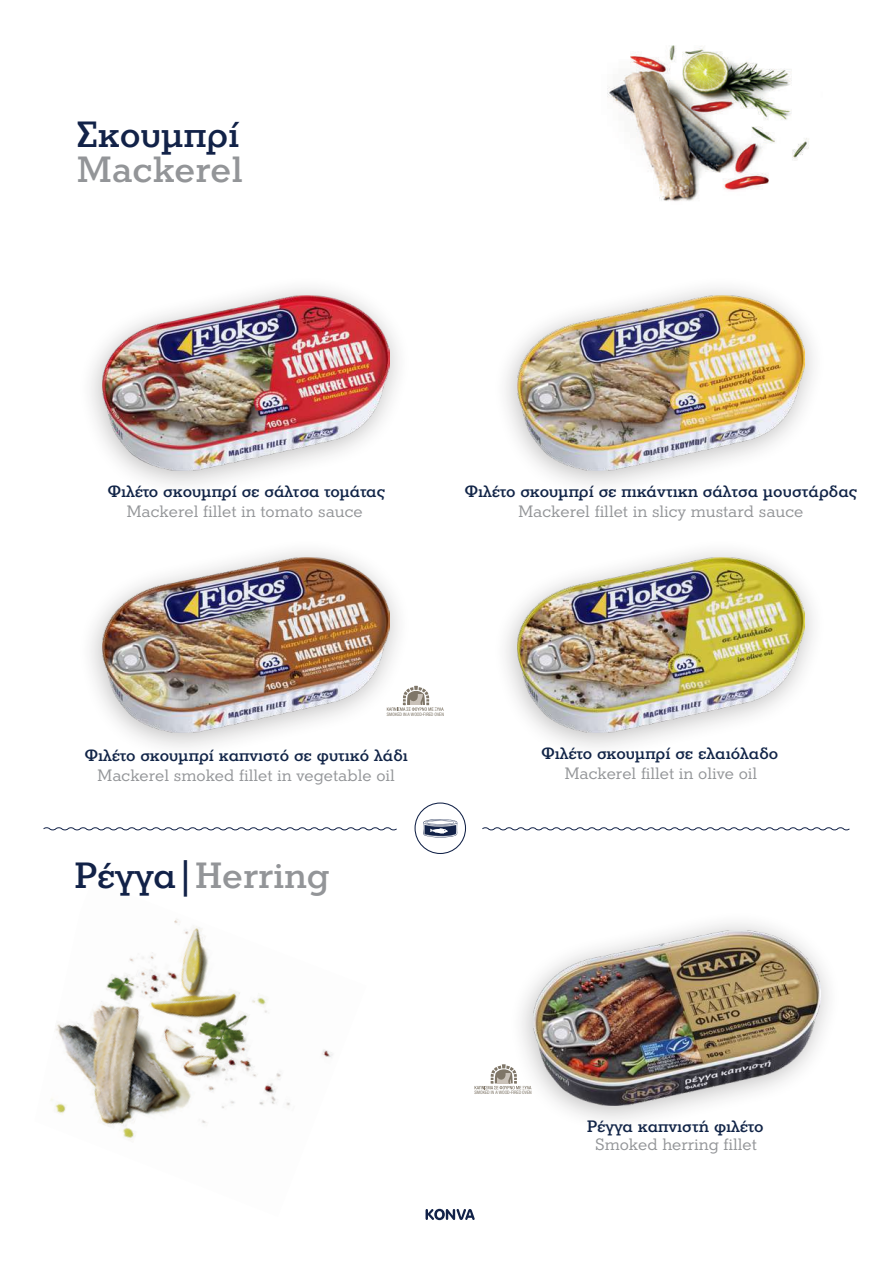
<style>
.page{position:relative;width:893px;height:1263px;background:#fff}
.page>*{position:absolute;margin:0;border:0;box-sizing:border-box;transform-origin:0 0}
.t1{font:500 37.5px "PF Litho Text";color:#939598}
.t2{font:500 37.5px "PF Litho Text";color:#122248}
.t3{font:500 16.95px "PF Litho Text";color:#112447}
.t4{font:16.95px "PF Litho Text";color:#939598}
.t5{font:4.95px "CF Helvetica Cond";color:#7f7668}
.s1{color:#122248}
</style>
<div class="page">
<img style="left:51px;top:919px;width:282px;height:221px">
<div style="left:509px;top:911px;width:333px;height:221px;background:#231f20;opacity:.3"></div>
<img style="left:533px;top:930px;width:287px;height:175px">
<svg style="left:426px;top:1209px;width:49px;height:11px"></svg>
<svg style="left:411px;top:686px;width:33px;height:25px"></svg>
<svg style="left:475px;top:1064px;width:56px;height:26px"></svg>
<div style="left:493px;top:276px;width:333px;height:221px;background:#231f20;opacity:.3"></div>
<img style="left:517px;top:295px;width:287px;height:176px">
<div style="left:493px;top:538px;width:333px;height:221px;background:#231f20;opacity:.3"></div>
<img style="left:517px;top:557px;width:287px;height:176px">
<div style="left:78px;top:538px;width:333px;height:221px;background:#231f20;opacity:.3"></div>
<img style="left:103px;top:557px;width:287px;height:176px">
<div style="left:78px;top:276px;width:333px;height:221px;background:#231f20;opacity:.3"></div>
<img style="left:103px;top:295px;width:287px;height:176px">
<img style="left:607px;top:45px;width:202px;height:157px">
<svg style="left:482px;top:827px;width:368px;height:4px"></svg>
<svg style="left:43px;top:827px;width:354px;height:4px"></svg>
<svg style="left:423px;top:819px;width:34px;height:19px"></svg>
<div style="left:415px;top:802px;width:51px;height:52px;border:1px solid #122248;border-radius:50%"></div>
<h1 class="t2" style="left:77px;top:112px;width:164px">Σκουμπρί</h1>
<h1 class="t1" style="left:77px;top:146px;width:168px">Mackerel</h1>
<p class="t3" style="left:108px;top:481px;width:278px">Φιλέτο σκουμπρί σε σάλτσα τομάτας</p>
<p class="t4" style="left:127px;top:500px;width:237px">Mackerel fillet in tomato sauce</p>
<p class="t3" style="left:465px;top:481px;width:393px">Φιλέτο σκουμπρί σε πικάντικη σάλτσα μουστάρδας</p>
<p class="t4" style="left:518px;top:500px;width:286px">Mackerel fillet in slicy mustard sauce</p>
<p class="t5" style="left:387px;top:712px;width:59px">SMOKED IN A WOOD-FIRED OVEN</p>
<p class="t3" style="left:85px;top:744px;width:324px">Φιλέτο σκουμπρί καπνιστό σε φυτικό λάδι</p>
<p class="t4" style="left:98px;top:765px;width:299px">Mackerel smoked fillet in vegetable oil</p>
<h1 class="t1" style="left:75px;top:853px;width:256px"><span class="s1">Ρέγγα|</span>Herring</h1>
<p class="t3" style="left:542px;top:743px;width:238px">Φιλέτο σκουμπρί σε ελαιόλαδο</p>
<p class="t4" style="left:565px;top:763px;width:194px">Mackerel fillet in olive oil</p>
<p class="t5" style="left:475px;top:1090px;width:59px">SMOKED IN A WOOD-FIRED OVEN</p>
<p class="t3" style="left:587px;top:1116px;width:178px">Ρέγγα καπνιστή φιλέτο</p>
<p class="t4" style="left:596px;top:1134px;width:163px">Smoked herring fillet</p>
</div>
